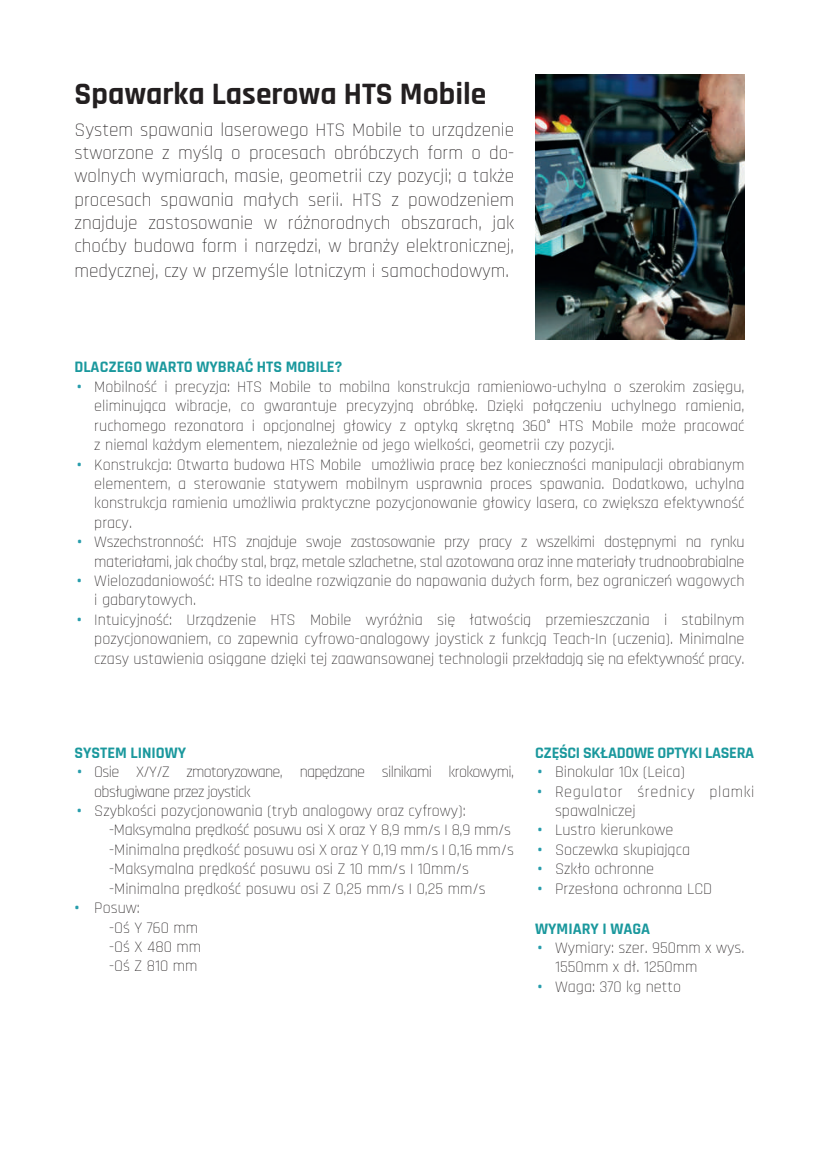
<style>
.page{position:relative;width:819px;height:1166px;background:#fff}
.page>*{position:absolute;margin:0;border:0;box-sizing:border-box;transform-origin:0 0}
.t1{font:700 31.5px "Rajdhani";color:#231f20}
.t2{font:300 19.25px/23.1px "Rajdhani";color:#231f20;text-align:justify}
.t3{font:300 16.1px/19.4px "Rajdhani";color:#231f20}
.t4{font:300 16.1px/19.4px "Rajdhani";letter-spacing:-.02em;color:#231f20;text-align:right}
.t5{font:300 16.1px/19.4px "Rajdhani";letter-spacing:-.04em;color:#231f20}
.t6{font:700 16.1px "Rajdhani";color:#1a989d}
.t7{font:300 16.1px/19.4px "Rajdhani";letter-spacing:.04em;color:#231f20}
.t8{font:700 16.1px "Rajdhani";letter-spacing:-.02em;color:#1a989d}
.s1{font-weight:700;font-size:17.32px;color:#289dac}
</style>
<div class="page">
<img style="left:535px;top:74px;width:209px;height:265px">
<h1 class="t1" style="left:74px;top:74px;width:413px">Spawarka Laserowa HTS Mobile</h1>
<p class="t2" style="left:74px;top:119px;width:441px">System spawania laserowego HTS Mobile to urządzenie stworzone z myślą o procesach obróbczych form o do&shy;wolnych wymiarach, masie, geometrii czy pozycji; a także procesach spawania małych serii. HTS z powodzeniem znajduje zastosowanie w różnorodnych obszarach, jak choćby budowa form i narzędzi, w branży elektronicznej,</p>
<p class="t2" style="left:74px;top:260px;width:436px">medycznej, czy w przemyśle lotniczym i samochodowym.</p>
<p class="t6" style="left:74px;top:357px;width:269px">DLACZEGO WARTO WYBRAĆ HTS MOBILE?</p>
<p class="t3" style="left:94px;top:378px;width:651px;text-align:justify;text-indent:-17px"><span class="s1">•</span> Mobilność i precyzja: HTS Mobile to mobilna konstrukcja ramieniowo-uchylna o szerokim zasięgu, eliminująca wibracje, co gwarantuje precyzyjną obróbkę. Dzięki połączeniu uchylnego ramienia, ruchomego rezonatora i opcjonalnej głowicy z optyką skrętną 360° HTS Mobile może pracować z niemal każdym elementem, niezależnie od jego wielkości, geometrii czy pozycji.</p>
<p class="t3" style="left:94px;top:455px;width:651px;text-align:justify;text-indent:-17px"><span class="s1">•</span> Konstrukcja: Otwarta budowa HTS Mobile umożliwia pracę bez konieczności manipulacji obrabianym elementem, a sterowanie statywem mobilnym usprawnia proces spawania. Dodatkowo, uchylna konstrukcja ramienia umożliwia praktyczne pozycjonowanie głowicy lasera, co zwiększa efektywność pracy.</p>
<p class="t4" style="left:77px;top:533px;width:669px"><span class="s1">•</span> Wszechstronność: HTS znajduje swoje zastosowanie przy pracy z wszelkimi dostępnymi na rynku materiałami, jak choćby stal, brąz, metale szlachetne, stal azotowana oraz inne materiały trudnoobrabialne</p>
<p class="t3" style="left:94px;top:572px;width:651px;text-indent:-17px"><span class="s1">•</span> Wielozadaniowość: HTS to idealne rozwiązanie do napawania dużych form, bez ograniczeń wagowych i gabarytowych.</p>
<p class="t3" style="left:94px;top:610px;width:651px;text-align:justify;text-indent:-17px"><span class="s1">•</span> Intuicyjność: Urządzenie HTS Mobile wyróżnia się łatwością przemieszczania i stabilnym pozycjonowaniem, co zapewnia cyfrowo-analogowy joystick z funkcją Teach-In (uczenia). Minimalne czasy ustawienia osiągane dzięki tej zaawansowanej technologii przekładają się na efektywność pracy.</p>
<p class="t6" style="left:74px;top:743px;width:113px">SYSTEM LINIOWY</p>
<p class="t5" style="left:94px;top:763px;width:421px;text-indent:-17px"><span class="s1">•</span> Osie X/Y/Z zmotoryzowane, napędzane silnikami krokowymi, obsługiwane przez joystick</p>
<p class="t3" style="left:109px;top:802px;width:406px;text-indent:-32px"><span class="s1">•</span> Szybkości pozycjonowania (tryb analogowy oraz cyfrowy): -Maksymalna prędkość posuwu osi X oraz Y 8,9 mm/s | 8,9 mm/s -Minimalna prędkość posuwu osi X oraz Y 0,19 mm/s | 0,16 mm/s -Maksymalna prędkość posuwu osi Z 10 mm/s | 10mm/s -Minimalna prędkość posuwu osi Z 0,25 mm/s | 0,25 mm/s</p>
<p class="t3" style="left:109px;top:899px;width:93px;text-indent:-35px"><span class="s1">•</span> Posuw:<br>-Oś Y 760 mm -Oś X 480 mm -Oś Z 810 mm</p>
<p class="t8" style="left:535px;top:743px;width:220px">CZĘŚCI SKŁADOWE OPTYKI LASERA</p>
<p class="t3" style="left:537px;top:763px;width:149px"><span class="s1">•</span> Binokular 10x (Leica)</p>
<p class="t7" style="left:555px;top:782px;width:201px;text-indent:-18px"><span class="s1">•</span> Regulator średnicy plamki spawalniczej</p>
<p class="t3" style="left:537px;top:821px;width:137px"><span class="s1">•</span> Lustro kierunkowe</p>
<p class="t3" style="left:537px;top:840px;width:154px"><span class="s1">•</span> Soczewka skupiająca</p>
<p class="t3" style="left:537px;top:860px;width:118px"><span class="s1">•</span> Szkło ochronne</p>
<p class="t3" style="left:537px;top:879px;width:176px"><span class="s1">•</span> Przesłona ochronna LCD</p>
<p class="t6" style="left:535px;top:918px;width:116px">WYMIARY I WAGA</p>
<p class="t3" style="left:555px;top:939px;width:191px;text-indent:-17px"><span class="s1">•</span> Wymiary: szer. 950mm x wys.<br>1550mm x dł. 1250mm</p>
<p class="t3" style="left:537px;top:977px;width:145px"><span class="s1">•</span> Waga: 370 kg netto</p>
</div>
